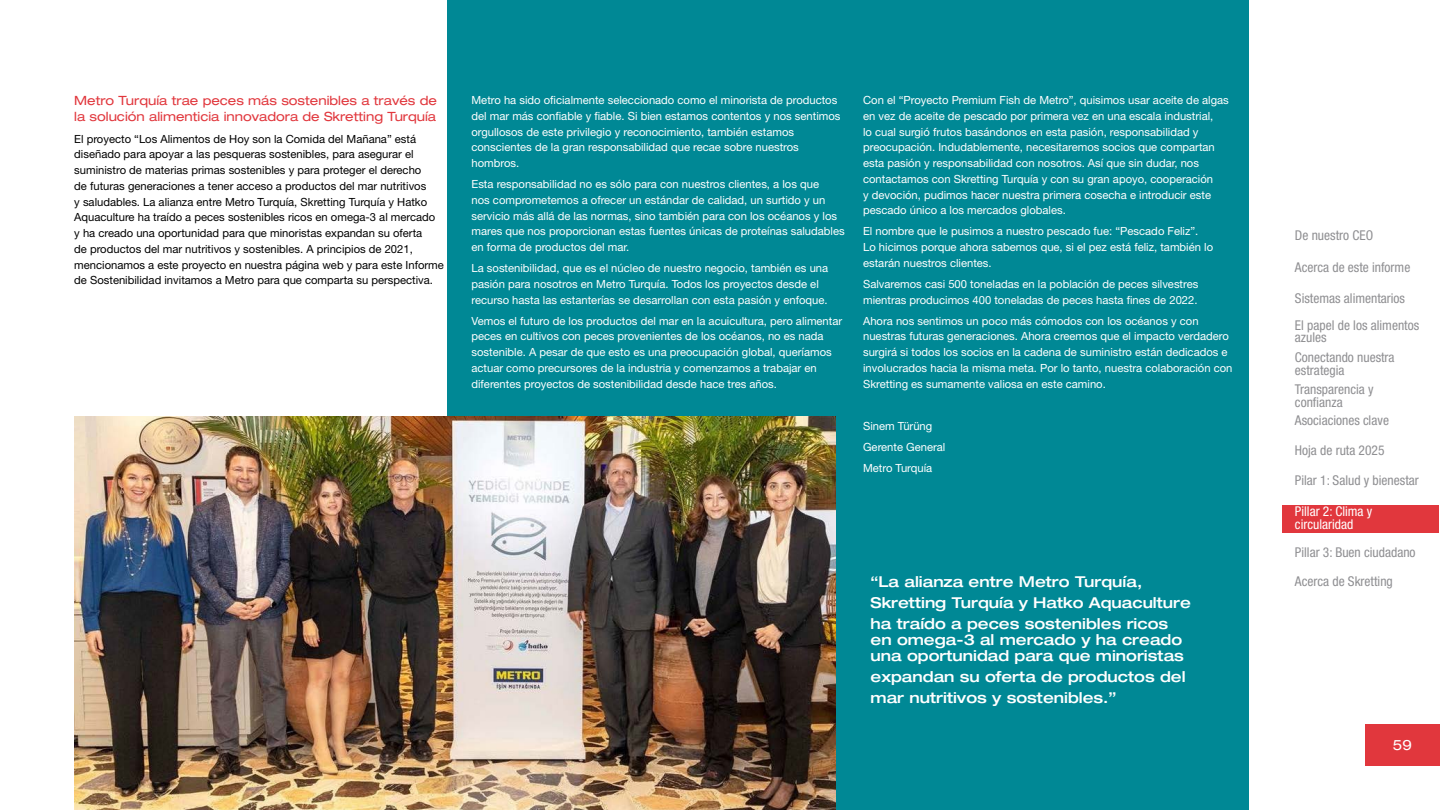
<style>
.page{position:relative;width:1440px;height:810px;background:#fff}
.page>*{position:absolute;margin:0;border:0;box-sizing:border-box;transform-origin:0 0}
.General_text{font:500 expanded 15px/15.8px "Helvetica Neue LT Pro";color:#fff}
.t1{font:expanded 14.25px "Helvetica Neue LT Pro";color:#fff}
.General_text-2{font:condensed 13.5px/12.8px "Helvetica Neue LT Pro";color:#8f8f92}
.General_text-3{font:condensed 13.5px/12.8px "Helvetica Neue LT Pro";color:#fff}
.Page_subheading{font:expanded 12.75px/15.8px "Helvetica Neue LT Pro";color:#e1373d}
.General_text-4{font:11.25px/15.8px "Helvetica Neue LT Pro";color:#fff}
.General_text-5{font:11.25px/15.8px "Helvetica Neue LT Pro";color:#000}
</style>
<div class="page">
<div style="left:1365px;top:725px;width:75px;height:41px;background:#e1373d"></div>
<div style="left:448px;top:0;width:801px;height:810px;background:#008895"></div>
<img style="left:74px;top:417px;width:762px;height:393px">
<div style="left:1282px;top:505px;width:157px;height:27px;background:#e1373d"></div>
<p class="Page_subheading" style="left:74px;top:93px;width:364px">Metro Turquía trae peces más sostenibles a través de la solución alimenticia innovadora de Skretting Turquía</p>
<p class="General_text-5" style="left:74px;top:130px;width:371px">El proyecto “Los Alimentos de Hoy son la Comida del Mañana” está diseñado para apoyar a las pesqueras sostenibles, para asegurar el suministro de materias primas sostenibles y para proteger el derecho<br>de futuras generaciones a tener acceso a productos del mar nutritivos<br>y saludables. La alianza entre Metro Turquía, Skretting Turquía y Hatko Aquaculture ha traído a peces sostenibles ricos en omega-3 al mercado<br>y ha creado una oportunidad para que minoristas expandan su oferta<br>de productos del mar nutritivos y sostenibles. A principios de 2021, mencionamos a este proyecto en nuestra página web y para este Informe de Sostenibilidad invitamos a Metro para que comparta su perspectiva.</p>
<p class="General_text-4" style="left:471px;top:92px;width:371px">Metro ha sido oficialmente seleccionado como el minorista de productos del mar más confiable y fiable. Si bien estamos contentos y nos sentimos orgullosos de este privilegio y reconocimiento, también estamos conscientes de la gran responsabilidad que recae sobre nuestros hombros.</p>
<p class="General_text-4" style="left:471px;top:176px;width:375px">Esta responsabilidad no es sólo para con nuestros clientes, a los que<br>nos comprometemos a ofrecer un estándar de calidad, un surtido y un servicio más allá de las normas, sino también para con los océanos y los mares que nos proporcionan estas fuentes únicas de proteínas saludables en forma de productos del mar.</p>
<p class="General_text-4" style="left:471px;top:260px;width:358px">La sostenibilidad, que es el núcleo de nuestro negocio, también es una pasión para nosotros en Metro Turquía. Todos los proyectos desde el recurso hasta las estanterías se desarrollan con esta pasión y enfoque.</p>
<p class="General_text-4" style="left:471px;top:312px;width:372px">Vemos el futuro de los productos del mar en la acuicultura, pero alimentar peces en cultivos con peces provenientes de los océanos, no es nada sostenible. A pesar de que esto es una preocupación global, queríamos actuar como precursores de la industria y comenzamos a trabajar en diferentes proyectos de sostenibilidad desde hace tres años.</p>
<p class="General_text-4" style="left:863px;top:92px;width:367px">Con el “Proyecto Premium Fish de Metro”, quisimos usar aceite de algas en vez de aceite de pescado por primera vez en una escala industrial,<br>lo cual surgió frutos basándonos en esta pasión, responsabilidad y preocupación. Indudablemente, necesitaremos socios que compartan esta pasión y responsabilidad con nosotros. Así que sin dudar, nos contactamos con Skretting Turquía y con su gran apoyo, cooperación<br>y devoción, pudimos hacer nuestra primera cosecha e introducir este pescado único a los mercados globales.</p>
<p class="General_text-4" style="left:863px;top:223px;width:352px">El nombre que le pusimos a nuestro pescado fue: “Pescado Feliz”.<br>Lo hicimos porque ahora sabemos que, si el pez está feliz, también lo estarán nuestros clientes.</p>
<p class="General_text-4" style="left:863px;top:276px;width:337px">Salvaremos casi 500 toneladas en la población de peces silvestres mientras producimos 400 toneladas de peces hasta fines de 2022.</p>
<p class="General_text-4" style="left:863px;top:312px;width:371px">Ahora nos sentimos un poco más cómodos con los océanos y con nuestras futuras generaciones. Ahora creemos que el impacto verdadero surgirá si todos los socios en la cadena de suministro están dedicados e involucrados hacia la misma meta. Por lo tanto, nuestra colaboración con Skretting es sumamente valiosa en este camino.</p>
<p class="General_text-4" style="left:863px;top:417px;width:71px">Sinem Türüng</p>
<p class="General_text-4" style="left:863px;top:438px;width:84px">Gerente General</p>
<p class="General_text-4" style="left:863px;top:459px;width:71px">Metro Turquía</p>
<p class="General_text" style="left:871px;top:574px;width:273px">“La alianza entre Metro Turquía,</p>
<p class="General_text" style="left:871px;top:595px;width:322px">Skretting Turquía y Hatko Aquaculture</p>
<p class="General_text" style="left:871px;top:616px;width:315px">ha traído a peces sostenibles ricos en omega-3 al mercado y ha creado una oportunidad para que minoristas</p>
<p class="General_text" style="left:871px;top:668px;width:316px">expandan su oferta de productos del</p>
<p class="General_text" style="left:871px;top:689px;width:248px">mar nutritivos y sostenibles.”</p>
<p class="General_text-2" style="left:1295px;top:229px;width:80px">De nuestro CEO</p>
<p class="General_text-2" style="left:1295px;top:261px;width:117px">Acerca de este informe</p>
<p class="General_text-2" style="left:1295px;top:292px;width:112px">Sistemas alimentarios</p>
<p class="General_text-2" style="left:1295px;top:318px;width:126px">El papel de los alimentos azules</p>
<p class="General_text-2" style="left:1295px;top:351px;width:101px">Conectando nuestra estrategia</p>
<p class="General_text-2" style="left:1295px;top:383px;width:80px">Transparencia y confianza</p>
<p class="General_text-2" style="left:1295px;top:414px;width:96px">Asociaciones clave</p>
<p class="General_text-2" style="left:1295px;top:444px;width:91px">Hoja de ruta 2025</p>
<p class="General_text-2" style="left:1295px;top:473px;width:125px">Pilar 1: Salud y bienestar</p>
<p class="General_text-3" style="left:1295px;top:505px;width:79px">Pillar 2: Clima y circularidad</p>
<p class="General_text-2" style="left:1295px;top:546px;width:122px">Pillar 3: Buen ciudadano</p>
<p class="General_text-2" style="left:1295px;top:575px;width:99px">Acerca de Skretting</p>
<p class="t1" style="left:1393px;top:736px;width:21px">59</p>
</div>
